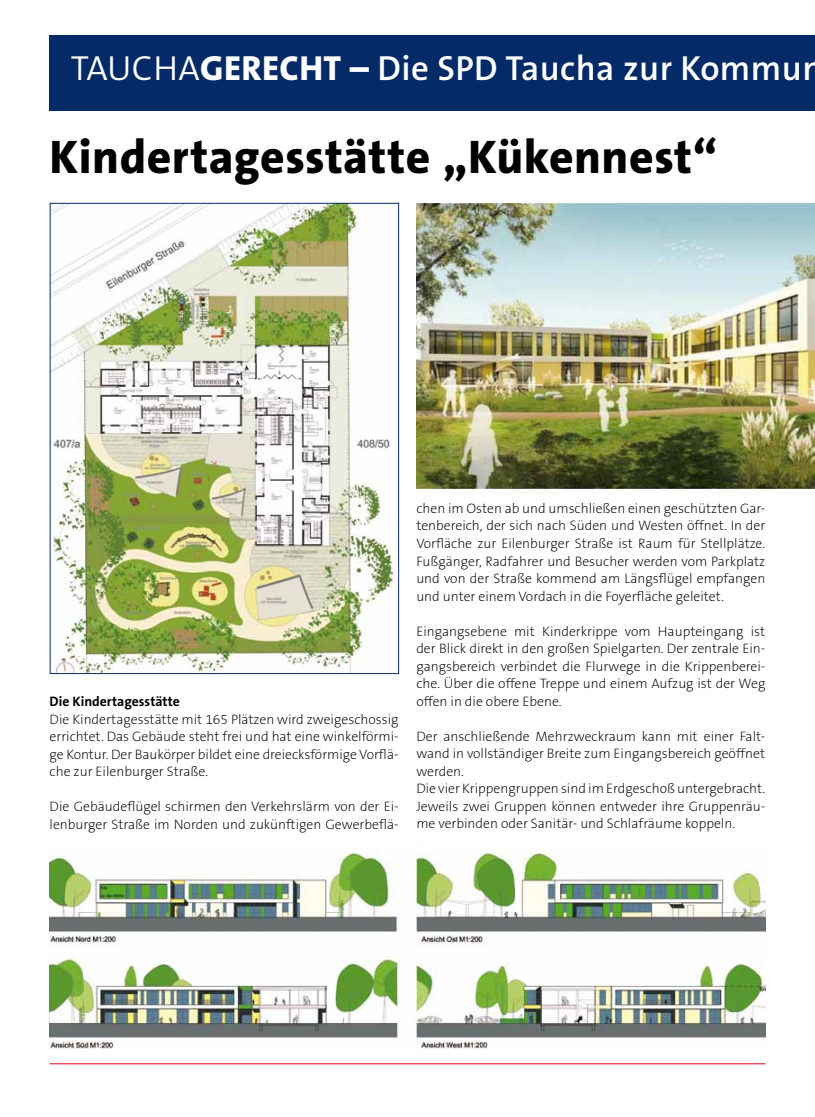
<style>
.page{position:relative;width:815px;height:1117px;background:#fff}
.page>*{position:absolute;margin:0;border:0;box-sizing:border-box;transform-origin:0 0}
.t1{font:800 47.5px "The Sans B8";letter-spacing:.005em;color:#000}
.t2{font:600 35px "The Sans B6";letter-spacing:.01em;color:#fff}
.t3{font:200 13.75px/17.5px "The Sans B2";color:#000;text-align:justify}
.t4{font:700 13.75px "The Sans B7";color:#000}
.s1{font-family:"The Sans B4";font-weight:300}
.s2{font-family:"The Sans B8";font-weight:800}
</style>
<div class="page">
<div style="left:50px;top:35px;width:765px;height:76px;background:#052a68"></div>
<img style="left:416px;top:203px;width:399px;height:285px">
<img style="left:52px;top:205px;width:343px;height:466px">
<img style="left:50px;top:846px;width:716px;height:203px">
<hr style="left:50px;top:1063px;width:715px;height:1px;background:#e3000b">
<h2 class="t2" style="left:71px;top:49px;width:753px"><span class="s1">TAUCHA</span><span class="s2">gerecht –</span> Die SPD Taucha zur Kommun</h2>
<h1 class="t1" style="left:50px;top:131px;width:669px">Kindertagesstätte „Kükennest“</h1>
<p class="t4" style="left:50px;top:694px;width:132px">Die Kindertagesstätte</p>
<p class="t3" style="left:50px;top:710px;width:351px">Die Kindertagesstätte mit 165 Plätzen wird zweigeschossig errichtet. Das Gebäude steht frei und hat eine winkelförmi&shy;ge Kontur. Der Baukörper bildet eine dreiecksförmige Vorflä&shy;che zur Eilenburger Straße.</p>
<p class="t3" style="left:50px;top:798px;width:351px">Die Gebäudeflügel schirmen den Verkehrslärm von der Ei&shy;lenburger Straße im Norden und zukünftigen Gewerbeflä-</p>
<p class="t3" style="left:416px;top:500px;width:351px">chen im Osten ab und umschließen einen geschützten Gar&shy;tenbereich, der sich nach Süden und Westen öffnet. In der Vorfläche zur Eilenburger Straße ist Raum für Stellplätze.<br>Fußgänger, Radfahrer und Besucher werden vom Parkplatz und von der Straße kommend am Längsflügel empfangen und unter einem Vordach in die Foyerfläche geleitet.</p>
<p class="t3" style="left:416px;top:622px;width:351px">Eingangsebene mit Kinderkrippe vom Haupteingang ist der Blick direkt in den großen Spielgarten. Der zentrale Ein&shy;gangsbereich verbindet die Flurwege in die Krippenberei&shy;che. Über die offene Treppe und einem Aufzug ist der Weg offen in die obere Ebene.</p>
<p class="t3" style="left:416px;top:727px;width:351px;text-align:left">Der anschließende Mehrzweckraum kann mit einer Falt&shy;wand in vollständiger Breite zum Eingangsbereich geöffnet werden.<br>Die vier Krippengruppen sind im Erdgeschoß untergebracht.<br>Jeweils zwei Gruppen können entweder ihre Gruppenräu&shy;me verbinden oder Sanitär- und Schlafräume koppeln.</p>
</div>
